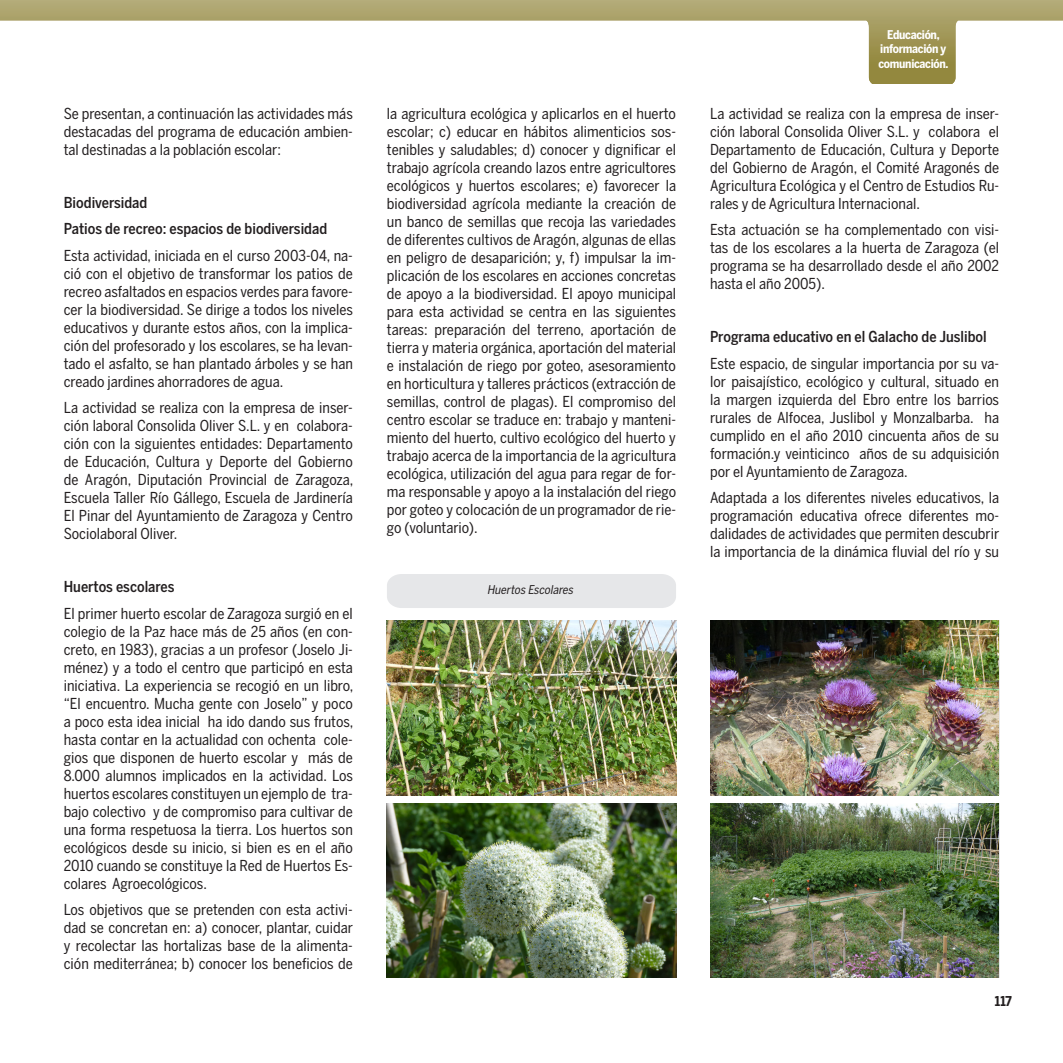
<style>
.page{position:relative;width:1063px;height:1063px;background:#fff}
.page>*{position:absolute;margin:0;border:0;box-sizing:border-box;transform-origin:0 0}
.t1{font:15px/18px "Benton Sans Cond";color:#231f20;text-align:justify}
.t2{font:500 15px/26.5px "Benton Sans Cond";color:#231f20}
.t3{font:700 13.5px "Benton Sans Cond";color:#231f20}
.t4{font:700 12px/14.4px "Benton Sans Cond";letter-spacing:-.025em;color:#fff;text-align:center}
.t5{font:italic 12px "Benton Sans Cond";color:#231f20}
</style>
<div class="page">
<img style="left:0;top:0;width:1063px;height:84px">
<img style="left:387px;top:621px;width:289px;height:174px">
<img style="left:387px;top:804px;width:289px;height:174px">
<div style="left:387px;top:574px;width:289px;height:34px;background:#e6e7e9"></div>
<img style="left:710px;top:621px;width:289px;height:174px">
<img style="left:710px;top:804px;width:289px;height:174px">
<p class="t1" style="left:64px;top:104px;width:291px">Se presentan, a continuación las actividades más destacadas del programa de educación ambien&shy;tal destinadas a la población escolar:</p>
<p class="t2" style="left:64px;top:189px;width:265px">Biodiversidad<br>Patios de recreo: espacios de biodiversidad</p>
<p class="t1" style="left:64px;top:246px;width:291px">Esta actividad, iniciada en el curso 2003-04, na&shy;ció con el objetivo de transformar los patios de recreo asfaltados en espacios verdes para favore&shy;cer la biodiversidad. Se dirige a todos los niveles educativos y durante estos años, con la implica&shy;ción del profesorado y los escolares, se ha levan&shy;tado el asfalto, se han plantado árboles y se han creado jardines ahorradores de agua.</p>
<p class="t1" style="left:64px;top:399px;width:291px">La actividad se realiza con la empresa de inser&shy;ción laboral Consolida Oliver S.L. y en colabora&shy;ción con la siguientes entidades: Departamento de Educación, Cultura y Deporte del Gobierno de Aragón, Diputación Provincial de Zaragoza, Escuela Taller Río Gállego, Escuela de Jardinería El Pinar del Ayuntamiento de Zaragoza y Centro Sociolaboral Oliver.</p>
<p class="t2" style="left:64px;top:573px;width:112px">Huertos escolares</p>
<p class="t1" style="left:64px;top:604px;width:291px">El primer huerto escolar de Zaragoza surgió en el colegio de la Paz hace más de 25 años (en con&shy;creto, en 1983), gracias a un profesor (Joselo Ji&shy;ménez) y a todo el centro que participó en esta iniciativa. La experiencia se recogió en un libro, “El encuentro. Mucha gente con Joselo” y poco a poco esta idea inicial ha ido dando sus frutos, hasta contar en la actualidad con ochenta cole&shy;gios que disponen de huerto escolar y más de</p>
<p class="t1" style="left:64px;top:766px;width:291px">8.000 alumnos implicados en la actividad. Los huertos escolares constituyen un ejemplo de tra&shy;bajo colectivo y de compromiso para cultivar de una forma respetuosa la tierra. Los huertos son ecológicos desde su inicio, si bien es en el año 2010 cuando se constituye la Red de Huertos Es&shy;colares Agroecológicos.</p>
<p class="t1" style="left:64px;top:901px;width:291px">Los objetivos que se pretenden con esta activi&shy;dad se concretan en: a) conocer, plantar, cuidar y recolectar las hortalizas base de la alimenta&shy;ción mediterránea; b) conocer los beneficios de</p>
<p class="t1" style="left:387px;top:104px;width:291px">la agricultura ecológica y aplicarlos en el huerto escolar; c) educar en hábitos alimenticios sos&shy;tenibles y saludables; d) conocer y dignificar el trabajo agrícola creando lazos entre agricultores ecológicos y huertos escolares; e) favorecer la biodiversidad agrícola mediante la creación de un banco de semillas que recoja las variedades de diferentes cultivos de Aragón, algunas de ellas en peligro de desaparición; y, f) impulsar la im&shy;plicación de los escolares en acciones concretas de apoyo a la biodiversidad. El apoyo municipal para esta actividad se centra en las siguientes tareas: preparación del terreno, aportación de tierra y materia orgánica, aportación del material e instalación de riego por goteo, asesoramiento en horticultura y talleres prácticos (extracción de semillas, control de plagas). El compromiso del centro escolar se traduce en: trabajo y manteni&shy;miento del huerto, cultivo ecológico del huerto y trabajo acerca de la importancia de la agricultura ecológica, utilización del agua para regar de for&shy;ma responsable y apoyo a la instalación del riego por goteo y colocación de un programador de rie&shy;go (voluntario).</p>
<p class="t5" style="left:487px;top:582px;width:90px">Huertos Escolares</p>
<p class="t4" style="left:878px;top:27px;width:72px">Educación, información y comunicación.</p>
<p class="t1" style="left:710px;top:104px;width:291px">La actividad se realiza con la empresa de inser&shy;ción laboral Consolida Oliver S.L. y colabora el Departamento de Educación, Cultura y Deporte del Gobierno de Aragón, el Comité Aragonés de Agricultura Ecológica y el Centro de Estudios Ru&shy;rales y de Agricultura Internacional.</p>
<p class="t1" style="left:710px;top:221px;width:291px">Esta actuación se ha complementado con visi&shy;tas de los escolares a la huerta de Zaragoza (el programa se ha desarrollado desde el año 2002 hasta el año 2005).</p>
<p class="t2" style="left:710px;top:323px;width:278px">Programa educativo en el Galacho de Juslibol</p>
<p class="t1" style="left:710px;top:354px;width:291px">Este espacio, de singular importancia por su va&shy;lor paisajístico, ecológico y cultural, situado en la margen izquierda del Ebro entre los barrios rurales de Alfocea, Juslibol y Monzalbarba. ha cumplido en el año 2010 cincuenta años de su formación.y veinticinco años de su adquisición por el Ayuntamiento de Zaragoza.</p>
<p class="t1" style="left:710px;top:489px;width:291px">Adaptada a los diferentes niveles educativos, la programación educativa ofrece diferentes mo&shy;dalidades de actividades que permiten descubrir la importancia de la dinámica fluvial del río y su</p>
<p class="t3" style="left:995px;top:993px;width:19px">117</p>
</div>
